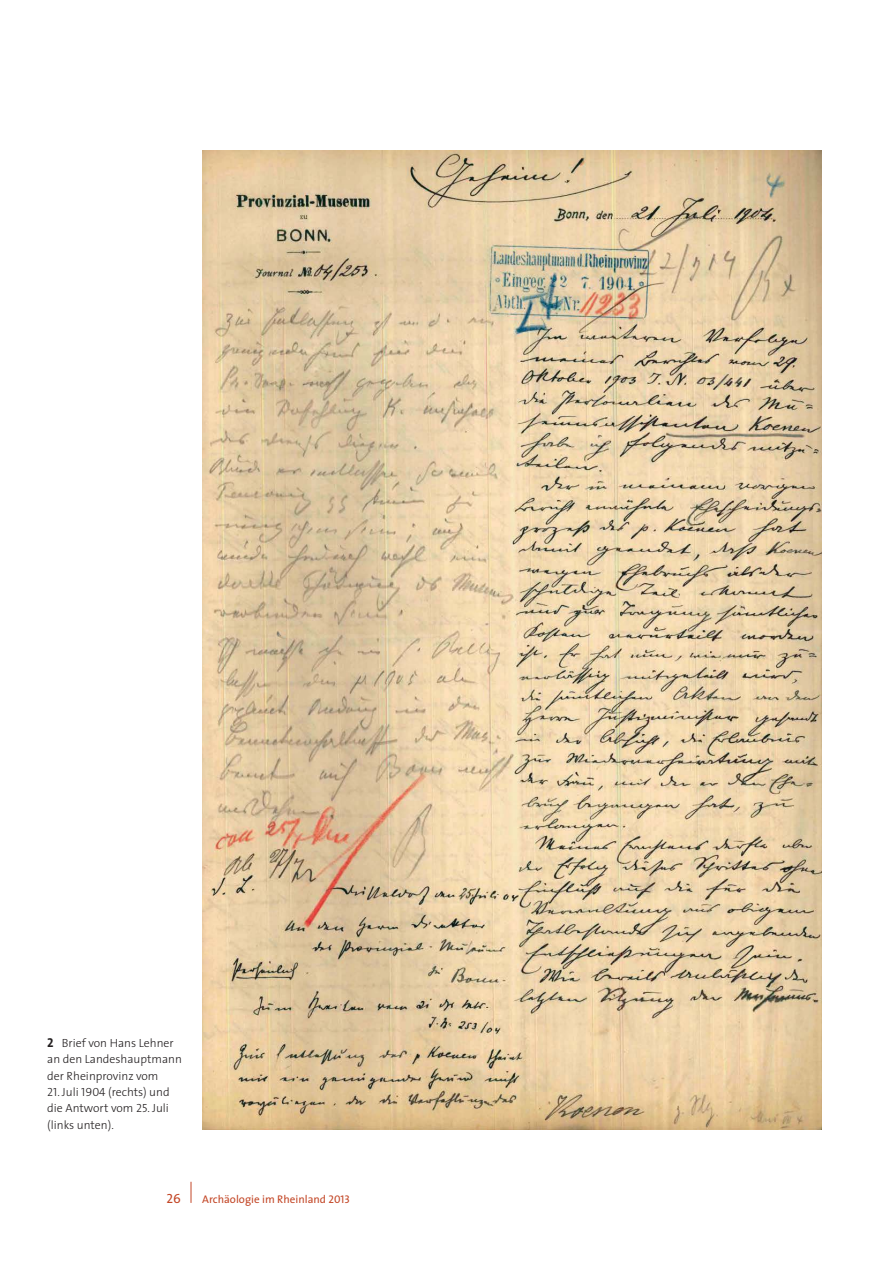
<style>
.page{position:relative;width:893px;height:1263px;background:#fff}
.page>*{position:absolute;margin:0;border:0;box-sizing:border-box;transform-origin:0 0}
.t1{font:13.35px "The Sans Caps";color:#c34727}
.t2{font:300 11.85px/16.4px "The Sans";color:#231f20}
.t3{font:11.1px "The Sans";color:#c34727}
.s1{font-family:"The Sans Bold Caps";font-weight:400;font-size:12.9px}
.s2{font-family:"The Sans Light Caps";font-weight:400}
.s3{font-family:"The Sans Caps"}
</style>
<div class="page">
<svg style="left:191px;top:1182px;width:1px;height:21px"></svg>
<img style="left:202px;top:150px;width:619px;height:979px">
<p class="t2" style="left:47px;top:1036px;width:136px"><span class="s1">2</span> Brief von Hans Lehner an den Landeshauptmann der Rheinprovinz vom</p>
<p class="t2" style="left:47px;top:1085px;width:124px;text-align:justify"><span class="s2">21</span>. Juli <span class="s2">1904</span> (rechts) und die Antwort vom <span class="s2">25</span>. Juli (links unten).</p>
<p class="t1" style="left:167px;top:1194px;width:16px">26</p>
<p class="t3" style="left:202px;top:1195px;width:149px">Archäologie im Rheinland <span class="s3">2013</span></p>
</div>
